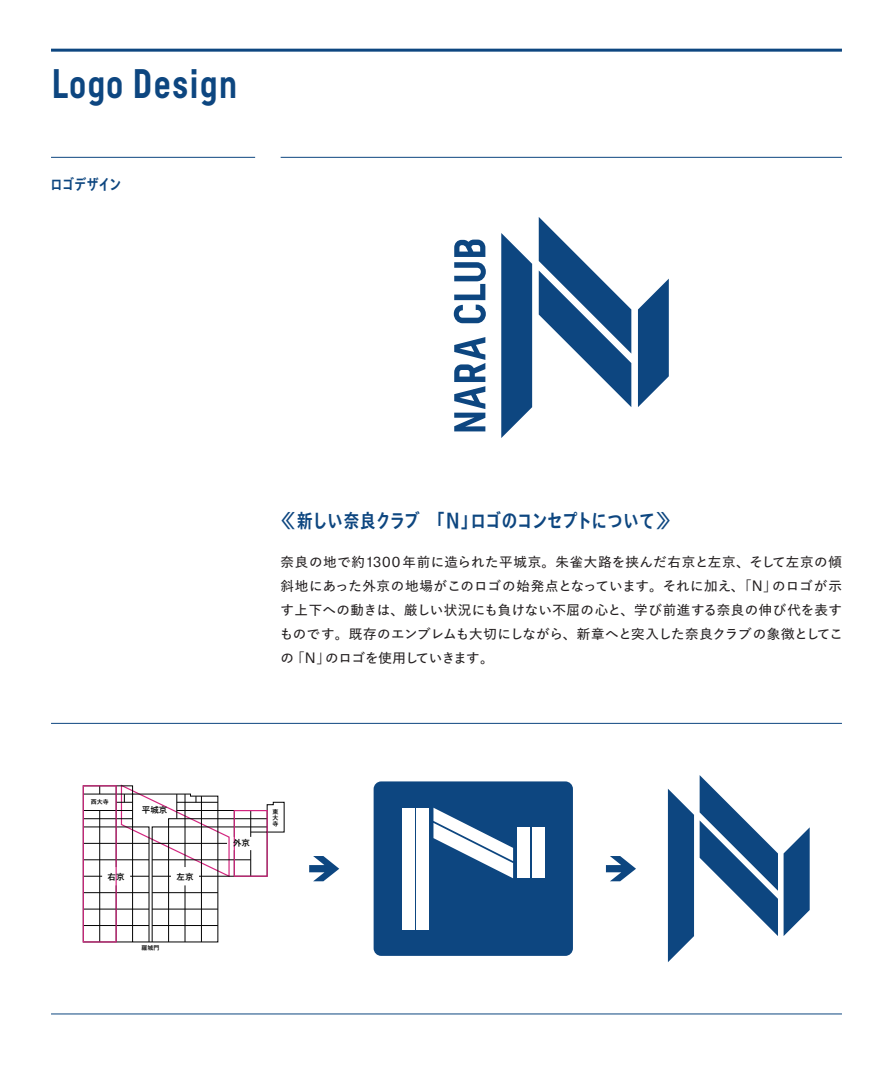
<style>
.page{position:relative;width:893px;height:1065px;background:#fff}
.page>*{position:absolute;margin:0;border:0;box-sizing:border-box;transform-origin:0 0}
.t1{font:700 41.25px "Decima Pro A";color:#0d4680;scale:.91 1}
.t2{font:19.5px "TB Go Std B C8";letter-spacing:-.02em;color:#0d4680;scale:.8 1}
.t3{font:15px "TB Go Std B C8";letter-spacing:-.01em;color:#0d4680;scale:.8 1}
.t4{font:600 13.5px/24px "Yu Go Pr 6";letter-spacing:-.02em;color:#231f20;text-align:justify}
.t5{font:700 8.55px "Yu Go";color:#030303}
.t6{font:700 6px/6px "Yu Go";color:#030303;text-align:justify}
.s1{font-family:"Atlas Grotesk";font-weight:400;font-size:13.8px}
</style>
<div class="page">
<hr style="left:51px;top:49px;width:791px;height:3px;background:#0d4680">
<hr style="left:51px;top:157px;width:204px;height:1px;background:#0d4680">
<hr style="left:281px;top:157px;width:561px;height:1px;background:#0d4680">
<svg style="left:501px;top:233px;width:31px;height:205px;background:#326393"></svg>
<svg style="left:638px;top:279px;width:31px;height:128px"></svg>
<svg style="left:539px;top:217px;width:92px;height:190px"></svg>
<svg style="left:454px;top:337px;width:31px;height:94px"></svg>
<svg style="left:454px;top:240px;width:32px;height:83px"></svg>
<hr style="left:51px;top:1013px;width:791px;height:1px;background:#0d4680">
<hr style="left:51px;top:723px;width:791px;height:1px;background:#0d4680">
<svg style="left:668px;top:789px;width:26px;height:173px;background:#306192"></svg>
<svg style="left:784px;top:827px;width:26px;height:109px"></svg>
<svg style="left:700px;top:775px;width:78px;height:161px"></svg>
<div style="left:374px;top:781px;width:199px;height:175px;background:#0d4680;border-radius:8px"></div>
<svg style="left:433px;top:807px;width:80px;height:71px"></svg>
<div style="left:517px;top:827px;width:13px;height:51px;background:#fff"></div>
<div style="left:532px;top:827px;width:13px;height:51px;background:#fff"></div>
<div style="left:402px;top:807px;width:13px;height:122px;background:#fff"></div>
<div style="left:417px;top:807px;width:12px;height:122px;background:#fff"></div>
<svg style="left:85px;top:784px;width:200px;height:158px"></svg>
<div style="left:83px;top:785px;width:34px;height:157px;border:1px solid #d3267f"></div>
<div style="left:234px;top:810px;width:34px;height:67px;border:1px solid #d3267f"></div>
<svg style="left:309px;top:856px;width:30px;height:25px"></svg>
<svg style="left:606px;top:856px;width:30px;height:25px"></svg>
<h1 class="t1" style="left:51px;top:59px;width:207px">Logo Design</h1>
<p class="t3" style="left:50px;top:176px;width:90px">ロゴデザイン</p>
<h2 class="t2" style="left:281px;top:509px;width:489px">≪新しい奈良クラブ　「N」ロゴのコンセプトについて≫</h2>
<p class="t4" style="left:280px;top:548px;width:565px">奈良の地で約<span class="s1">1300</span>年前に造られた平城京。朱雀大路を挟んだ右京と左京、そして左京の傾斜地にあった外京の地場がこのロゴの始発点となっています。それに加え、「<span class="s1">N</span>」のロゴが示す上下への動きは、厳しい状況にも負けない不屈の心と、学び前進する奈良の伸び代を表すものです。既存のエンブレムも大切にしながら、新章へと突入した奈良クラブの象徴としてこの「<span class="s1">N</span>」のロゴを使用していきます。</p>
<p class="t6" style="left:91px;top:799px;width:19px">西大寺</p>
<p class="t5" style="left:142px;top:804px;width:27px">平城京</p>
<p class="t5" style="left:108px;top:872px;width:19px">右京</p>
<p class="t5" style="left:176px;top:872px;width:19px">左京</p>
<p class="t6" style="left:142px;top:944px;width:19px">羅城門</p>
<p class="t5" style="left:233px;top:838px;width:19px">外京</p>
<p class="t6" style="left:273px;top:809px;width:7px">東大寺</p>
</div>
